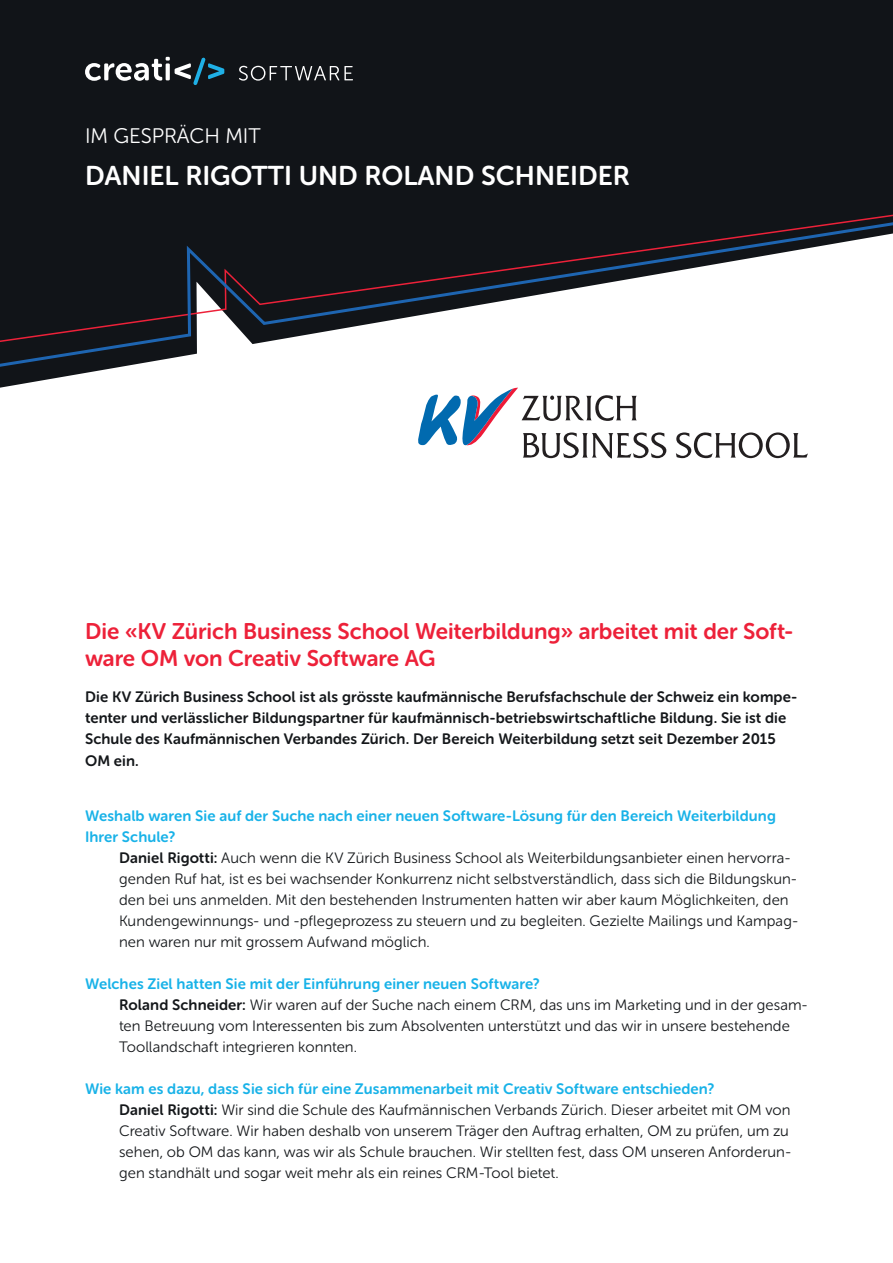
<style>
.page{position:relative;width:893px;height:1263px;background:#fff}
.page>*{position:absolute;margin:0;border:0;box-sizing:border-box;transform-origin:0 0}
.t1{font:27px "Museo Sans Rounded 700";color:#fff}
.t2{font:22.5px/27px "Museo Sans Rounded 700";letter-spacing:-.005em;color:#ed2139}
.t3{font:21px "Museo Sans Rounded 300";color:#fff}
.t4{font:15px/21px "Museo Sans Rounded 300";letter-spacing:.005em;color:#14171a}
.t5{font:15px/21px "Museo Sans Rounded 700";letter-spacing:.005em;color:#14171a}
.t6{font:15px/21px "Museo Sans Rounded 700";letter-spacing:.005em;color:#18b2e8}
.s1{font-family:"Museo Sans Rounded 700"}
</style>
<div class="page">
<svg style="left:0;top:0;width:893px;height:388px;background:#24262a"></svg>
<svg style="left:676px;top:432px;width:132px;height:26px"></svg>
<svg style="left:418px;top:387px;width:248px;height:72px"></svg>
<hr style="left:0;top:206px;width:893px;height:3px;background:#111418">
<svg style="left:0;top:209px;width:893px;height:160px"></svg>
<svg style="left:239px;top:66px;width:114px;height:15px;background:#46494c"></svg>
<svg style="left:85px;top:57px;width:139px;height:28px"></svg>
<h3 class="t3" style="left:85px;top:125px;width:177px">IM GESPRÄCH MIT</h3>
<h1 class="t1" style="left:85px;top:161px;width:546px">DANIEL RIGOTTI UND ROLAND SCHNEIDER</h1>
<h2 class="t2" style="left:85px;top:618px;width:710px">Die «KV Zürich Business School Weiterbildung» arbeitet mit der Soft&shy;ware OM von Creativ Software AG</h2>
<p class="t5" style="left:85px;top:687px;width:714px">Die KV Zürich Business School ist als grösste kaufmännische Berufsfachschule der Schweiz ein kompe&shy;tenter und verlässlicher Bildungspartner für kaufmännisch-betriebswirtschaftliche Bildung. Sie ist die Schule des Kaufmännischen Verbandes Zürich. Der Bereich Weiterbildung setzt seit Dezember 2015<br>OM ein.</p>
<p class="t6" style="left:85px;top:805px;width:692px">Weshalb waren Sie auf der Suche nach einer neuen Software-Lösung für den Bereich Weiterbildung<br>Ihrer Schule?</p>
<p class="t4" style="left:119px;top:847px;width:681px"><span class="s1">Daniel Rigotti:</span> Auch wenn die KV Zürich Business School als Weiterbildungsanbieter einen hervorra&shy;genden Ruf hat, ist es bei wachsender Konkurrenz nicht selbstverständlich, dass sich die Bildungskun&shy;den bei uns anmelden. Mit den bestehenden Instrumenten hatten wir aber kaum Möglichkeiten, den Kundengewinnungs- und -pflegeprozess zu steuern und zu begleiten. Gezielte Mailings und Kampag&shy;nen waren nur mit grossem Aufwand möglich.</p>
<p class="t6" style="left:85px;top:973px;width:456px">Welches Ziel hatten Sie mit der Einführung einer neuen Software?</p>
<p class="t4" style="left:119px;top:994px;width:690px"><span class="s1">Roland Schneider:</span> Wir waren auf der Suche nach einem CRM, das uns im Marketing und in der gesam&shy;ten Betreuung vom Interessenten bis zum Absolventen unterstützt und das wir in unsere bestehende<br>Toollandschaft integrieren konnten.</p>
<p class="t6" style="left:85px;top:1078px;width:631px">Wie kam es dazu, dass Sie sich für eine Zusammenarbeit mit Creativ Software entschieden?</p>
<p class="t4" style="left:119px;top:1099px;width:674px"><span class="s1">Daniel Rigotti:</span> Wir sind die Schule des Kaufmännischen Verbands Zürich. Dieser arbeitet mit OM von Creativ Software. Wir haben deshalb von unserem Träger den Auftrag erhalten, OM zu prüfen, um zu sehen, ob OM das kann, was wir als Schule brauchen. Wir stellten fest, dass OM unseren Anforderun&shy;gen standhält und sogar weit mehr als ein reines CRM-Tool bietet.</p>
</div>
